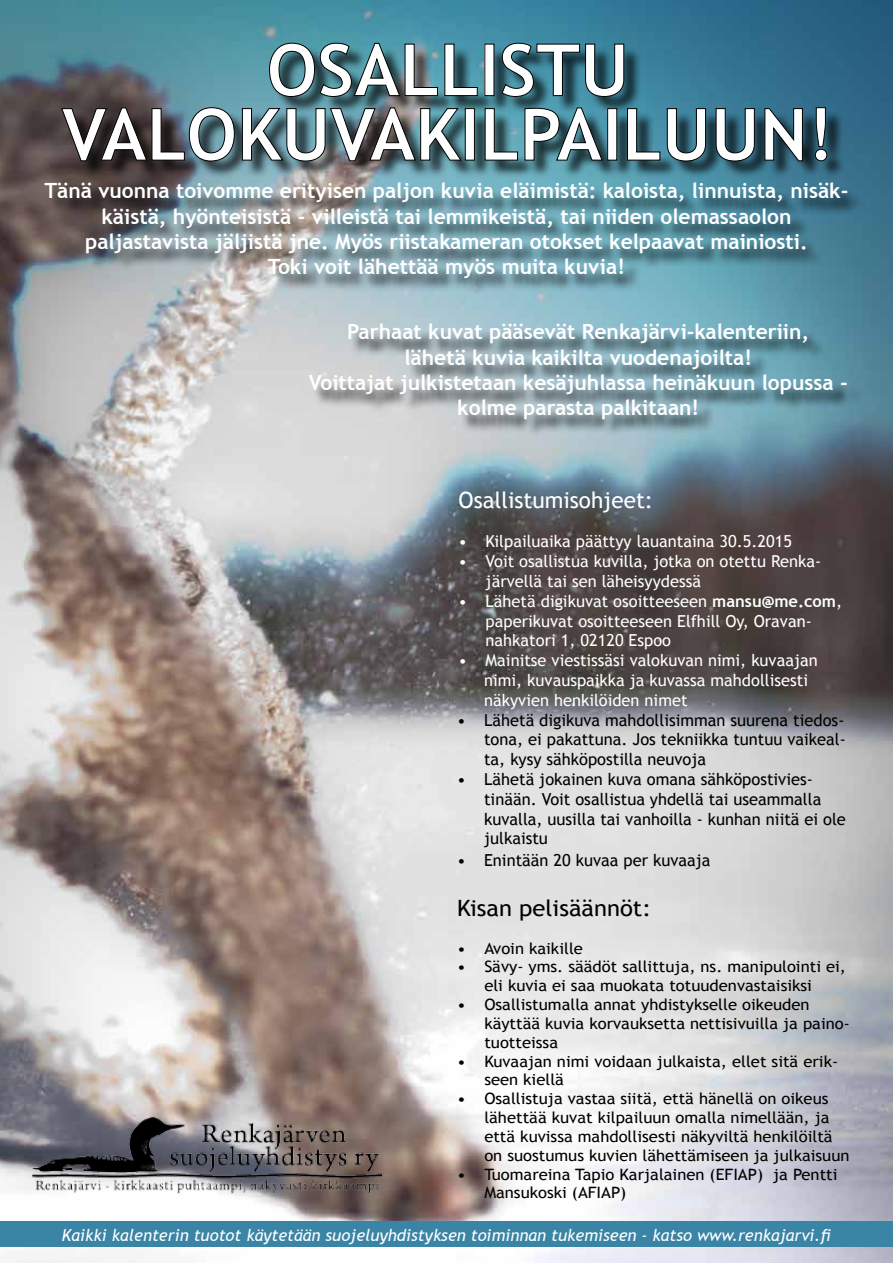
<style>
.page{position:relative;width:893px;height:1263px;background:#fff}
.page>*{position:absolute;margin:0;border:0;box-sizing:border-box;transform-origin:0 0}
.t1{font:700 72px/64.5px "Trebuchet MS";color:#fff;text-align:center}
.t2{font:22.5px "Trebuchet MS";color:#fff}
.t3{font:22.5px "Trebuchet MS";color:#000;scale:1.06 1}
.t4{font:700 21px/25.2px "Trebuchet MS";color:#fff;text-align:center}
.t5{font:16.5px/19.8px "Trebuchet MS";color:#fff}
.t6{font:16.5px/19.8px "Trebuchet MS";color:#000;text-align:justify}
.t7{font:italic 16.5px "Trebuchet MS";color:#fefefe}
.t8{font:15.75px/18.8px "Trebuchet MS";color:#000;scale:1.06 1}
.s1{font-weight:700}
</style>
<div class="page">
<img style="left:0;top:0;width:893px;height:1263px">
<div style="left:65px;top:46px;width:780px;height:133px;background:#000;opacity:.75"></div>
<svg style="left:269px;top:42px;width:169px;height:55px;background:#46737c"></svg>
<svg style="left:444px;top:43px;width:34px;height:53px;background:#3d7785"></svg>
<svg style="left:501px;top:42px;width:124px;height:55px;background:#2f6576"></svg>
<svg style="left:61px;top:107px;width:174px;height:55px;background:#40464a"></svg>
<svg style="left:242px;top:107px;width:220px;height:55px;background:#4e6970"></svg>
<div style="left:465px;top:109px;width:9px;height:51px;border:1px solid #000"></div>
<svg style="left:484px;top:108px;width:34px;height:53px;background:#477b87"></svg>
<svg style="left:524px;top:107px;width:79px;height:54px;background:#386874"></svg>
<div style="left:608px;top:109px;width:9px;height:51px;border:1px solid #000"></div>
<svg style="left:627px;top:108px;width:79px;height:54px;background:#356b7d"></svg>
<svg style="left:715px;top:108px;width:40px;height:54px;background:#2b5a6d"></svg>
<svg style="left:764px;top:108px;width:39px;height:54px;background:#244b5d"></svg>
<svg style="left:815px;top:107px;width:13px;height:55px"></svg>
<div style="left:312px;top:326px;width:553px;height:111px;background:#000;opacity:.75"></div>
<div style="left:0;top:1221px;width:893px;height:26px;background:#3a84a6"></div>
<img style="left:33px;top:1117px;width:348px;height:78px">
<div style="left:47px;top:185px;width:818px;height:111px;background:#000;opacity:.75"></div>
<h1 class="t1" style="left:62px;top:38px;width:774px">OSALLISTU<br>VALOKUVAKILPAILUUN!</h1>
<p class="t4" style="left:44px;top:178px;width:806px">Tänä vuonna toivomme erityisen paljon kuvia eläimistä: kaloista, linnuista, nisäk&shy;käistä, hyönteisistä - villeistä tai lemmikeistä, tai niiden olemassaolon paljastavista jäljistä jne. Myös riistakameran otokset kelpaavat mainiosti.<br>Toki voit lähettää myös muita kuvia!</p>
<h3 class="t4" style="left:309px;top:319px;width:540px">Parhaat kuvat pääsevät Renkajärvi-kalenteriin,<br>lähetä kuvia kaikilta vuodenajoilta!<br>Voittajat julkistetaan kesäjuhlassa heinäkuun lopussa - kolme parasta palkitaan!</h3>
<h2 class="t2" style="left:459px;top:486px;width:196px">Osallistumisohjeet:</h2>
<p class="t5" style="left:459px;top:532px;width:335px">• Kilpailuaika päättyy lauantaina 30.5.2015</p>
<p class="t5" style="left:486px;top:552px;width:337px;text-indent:-27px">• Voit osallistua kuvilla, jotka on otettu Renka&shy;järvellä tai sen läheisyydessä</p>
<p class="t5" style="left:486px;top:591px;width:358px;text-indent:-27px">• Lähetä digikuvat osoitteeseen <span class="s1">mansu@me.com</span>, paperikuvat osoitteeseen Elfhill Oy, Oravan&shy;nahkatori 1, 02120 Espoo</p>
<p class="t5" style="left:484px;top:651px;width:335px;text-indent:-25px">• Mainitse viestissäsi valokuvan nimi, kuvaajan nimi, kuvauspaikka ja kuvassa mahdollisesti näkyvien henkilöiden nimet</p>
<p class="t6" style="left:484px;top:710px;width:363px;text-indent:-27px">• Lähetä digikuva mahdollisimman suurena tiedos&shy;tona, ei pakattuna. Jos tekniikka tuntuu vaikeal&shy;ta, kysy sähköpostilla neuvoja</p>
<p class="t6" style="left:484px;top:769px;width:363px;text-align:left;text-indent:-27px">• Lähetä jokainen kuva omana sähköpostivies&shy;tinään. Voit osallistua yhdellä tai useammalla kuvalla, uusilla tai vanhoilla - kunhan niitä ei ole julkaistu</p>
<p class="t6" style="left:457px;top:850px;width:255px">• Enintään 20 kuvaa per kuvaaja</p>
<h2 class="t3" style="left:457px;top:895px;width:185px">Kisan pelisäännöt:</h2>
<p class="t8" style="left:457px;top:939px;width:120px">• Avoin kaikille</p>
<p class="t8" style="left:457px;top:958px;width:368px;text-align:center">• Sävy- yms. säädöt sallittuja, ns. manipulointi ei, eli kuvia ei saa muokata totuudenvastaisiksi</p>
<p class="t8" style="left:484px;top:995px;width:347px;text-indent:-27px">• Osallistumalla annat yhdistykselle oikeuden käyttää kuvia korvauksetta nettisivuilla ja paino&shy;tuotteissa</p>
<p class="t8" style="left:484px;top:1052px;width:335px;text-indent:-27px">• Kuvaajan nimi voidaan julkaista, ellet sitä erik&shy;seen kiellä</p>
<p class="t8" style="left:484px;top:1089px;width:346px;text-indent:-27px">• Osallistuja vastaa siitä, että hänellä on oikeus lähettää kuvat kilpailuun omalla nimellään, ja että kuvissa mahdollisesti näkyviltä henkilöiltä on suostumus kuvien lähettämiseen ja julkaisuun</p>
<p class="t8" style="left:484px;top:1165px;width:335px;text-indent:-27px">• Tuomareina Tapio Karjalainen (EFIAP) ja Pentti<br>Mansukoski (AFIAP)</p>
<p class="t7" style="left:62px;top:1225px;width:771px">Kaikki kalenterin tuotot käytetään suojeluyhdistyksen toiminnan tukemiseen - katso www.renkajarvi.fi</p>
</div>
